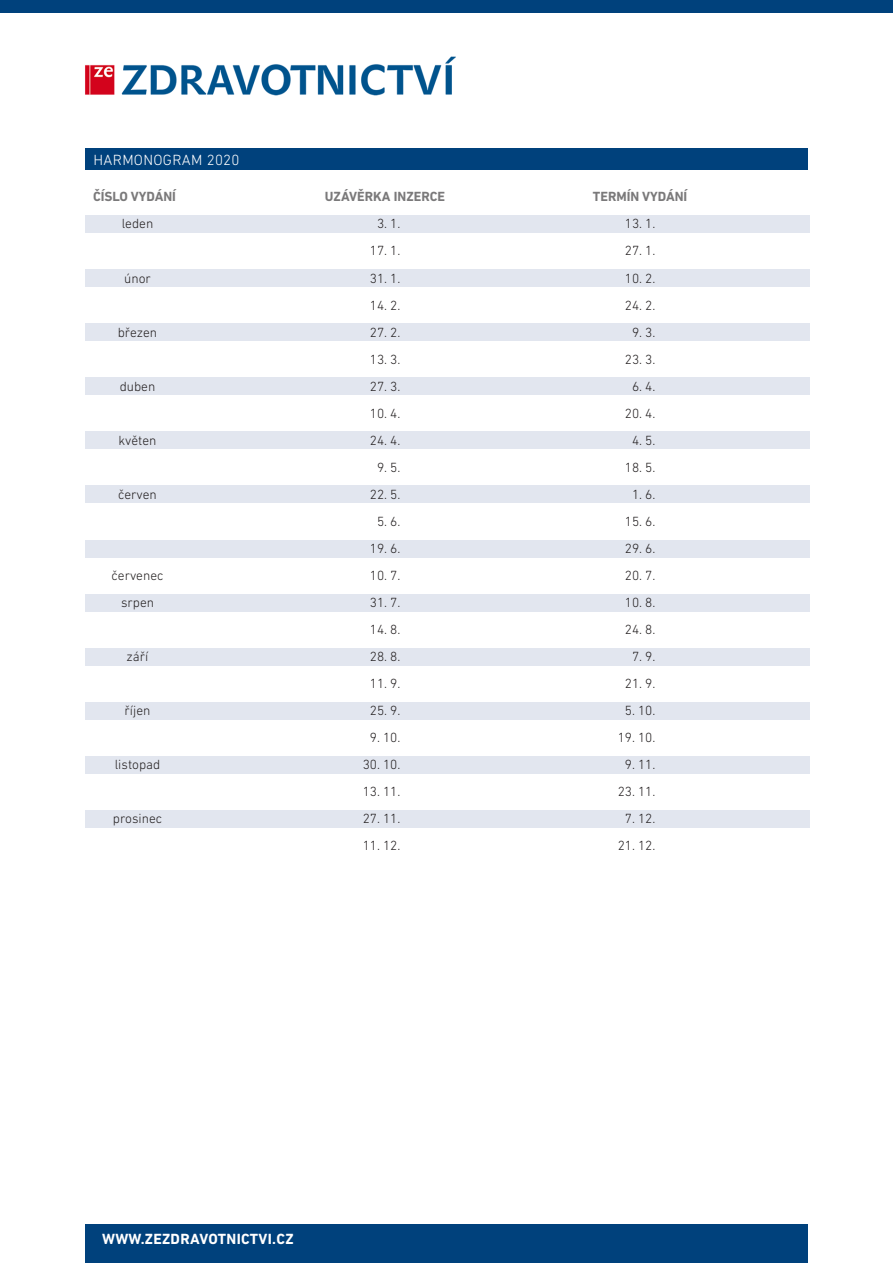
<style>
.page{position:relative;width:893px;height:1263px;background:#fff}
.page>*{position:absolute;margin:0;border:0;box-sizing:border-box;transform-origin:0 0}
.t1{font:700 15px "DIN Next LT Pro";letter-spacing:.02em;color:#fff}
.t2{font:300 15px "DIN Next LT Pro";letter-spacing:.02em;color:#fff}
.t3{font:300 13.5px "DIN Next LT Pro";color:#231f20}
.t4{font:700 13.5px "DIN Next LT Pro";color:#7a797a}
</style>
<div class="page">
<div style="left:85px;top:1225px;width:723px;height:38px;background:#00417c"></div>
<div style="left:0;top:0;width:893px;height:13px;background:#00417c"></div>
<img style="left:85px;top:56px;width:371px;height:40px">
<div style="left:85px;top:149px;width:723px;height:21px;background:#00417c"></div>
<div style="left:85px;top:216px;width:724px;height:17px;background:#e2e6ef"></div>
<div style="left:85px;top:432px;width:724px;height:17px;background:#e2e6ef"></div>
<div style="left:85px;top:702px;width:724px;height:17px;background:#e2e6ef"></div>
<div style="left:85px;top:270px;width:724px;height:17px;background:#e2e6ef"></div>
<div style="left:85px;top:486px;width:724px;height:17px;background:#e2e6ef"></div>
<div style="left:85px;top:756px;width:724px;height:17px;background:#e2e6ef"></div>
<div style="left:85px;top:810px;width:724px;height:17px;background:#e2e6ef"></div>
<div style="left:85px;top:324px;width:724px;height:17px;background:#e2e6ef"></div>
<div style="left:85px;top:540px;width:724px;height:17px;background:#e2e6ef"></div>
<div style="left:85px;top:594px;width:724px;height:17px;background:#e2e6ef"></div>
<div style="left:85px;top:378px;width:724px;height:17px;background:#e2e6ef"></div>
<div style="left:85px;top:648px;width:724px;height:17px;background:#e2e6ef"></div>
<p class="t2" style="left:94px;top:152px;width:148px">HARMONOGRAM 2020</p>
<p class="t4" style="left:93px;top:189px;width:85px">ČÍSLO VYDÁNÍ</p>
<p class="t4" style="left:325px;top:189px;width:122px">UZÁVĚRKA INZERCE</p>
<p class="t4" style="left:593px;top:189px;width:96px">TERMÍN VYDÁNÍ</p>
<p class="t3" style="left:122px;top:216px;width:33px">leden</p>
<p class="t3" style="left:377px;top:216px;width:25px">3. 1.</p>
<p class="t3" style="left:625px;top:216px;width:32px">13. 1.</p>
<p class="t3" style="left:370px;top:243px;width:32px">17. 1.</p>
<p class="t3" style="left:625px;top:243px;width:32px">27. 1.</p>
<p class="t3" style="left:124px;top:270px;width:28px">únor</p>
<p class="t3" style="left:370px;top:270px;width:32px">31. 1.</p>
<p class="t3" style="left:625px;top:270px;width:32px">10. 2.</p>
<p class="t3" style="left:370px;top:297px;width:32px">14. 2.</p>
<p class="t3" style="left:625px;top:297px;width:32px">24. 2.</p>
<p class="t3" style="left:118px;top:324px;width:41px">březen</p>
<p class="t3" style="left:370px;top:324px;width:32px">27. 2.</p>
<p class="t3" style="left:632px;top:324px;width:25px">9. 3.</p>
<p class="t3" style="left:370px;top:351px;width:32px">13. 3.</p>
<p class="t3" style="left:625px;top:351px;width:32px">23. 3.</p>
<p class="t3" style="left:120px;top:378px;width:37px">duben</p>
<p class="t3" style="left:370px;top:378px;width:32px">27. 3.</p>
<p class="t3" style="left:632px;top:378px;width:25px">6. 4.</p>
<p class="t3" style="left:370px;top:405px;width:32px">10. 4.</p>
<p class="t3" style="left:625px;top:405px;width:32px">20. 4.</p>
<p class="t3" style="left:118px;top:432px;width:40px">květen</p>
<p class="t3" style="left:370px;top:432px;width:32px">24. 4.</p>
<p class="t3" style="left:632px;top:432px;width:25px">4. 5.</p>
<p class="t3" style="left:377px;top:459px;width:25px">9. 5.</p>
<p class="t3" style="left:625px;top:459px;width:32px">18. 5.</p>
<p class="t3" style="left:118px;top:486px;width:40px">červen</p>
<p class="t3" style="left:370px;top:486px;width:32px">22. 5.</p>
<p class="t3" style="left:632px;top:486px;width:25px">1. 6.</p>
<p class="t3" style="left:377px;top:513px;width:25px">5. 6.</p>
<p class="t3" style="left:625px;top:513px;width:32px">15. 6.</p>
<p class="t3" style="left:370px;top:540px;width:32px">19. 6.</p>
<p class="t3" style="left:625px;top:540px;width:32px">29. 6.</p>
<p class="t3" style="left:112px;top:567px;width:53px">červenec</p>
<p class="t3" style="left:370px;top:567px;width:32px">10. 7.</p>
<p class="t3" style="left:625px;top:567px;width:32px">20. 7.</p>
<p class="t3" style="left:121px;top:594px;width:35px">srpen</p>
<p class="t3" style="left:370px;top:594px;width:32px">31. 7.</p>
<p class="t3" style="left:625px;top:594px;width:32px">10. 8.</p>
<p class="t3" style="left:370px;top:621px;width:32px">14. 8.</p>
<p class="t3" style="left:625px;top:621px;width:32px">24. 8.</p>
<p class="t3" style="left:127px;top:648px;width:23px">září</p>
<p class="t3" style="left:370px;top:648px;width:32px">28. 8.</p>
<p class="t3" style="left:632px;top:648px;width:25px">7. 9.</p>
<p class="t3" style="left:370px;top:675px;width:32px">11. 9.</p>
<p class="t3" style="left:625px;top:675px;width:32px">21. 9.</p>
<p class="t3" style="left:125px;top:702px;width:27px">říjen</p>
<p class="t3" style="left:370px;top:702px;width:32px">25. 9.</p>
<p class="t3" style="left:625px;top:702px;width:32px">5. 10.</p>
<p class="t3" style="left:370px;top:729px;width:32px">9. 10.</p>
<p class="t3" style="left:618px;top:729px;width:39px">19. 10.</p>
<p class="t3" style="left:115px;top:756px;width:47px">listopad</p>
<p class="t3" style="left:363px;top:756px;width:39px">30. 10.</p>
<p class="t3" style="left:625px;top:756px;width:32px">9. 11.</p>
<p class="t3" style="left:363px;top:783px;width:39px">13. 11.</p>
<p class="t3" style="left:618px;top:783px;width:39px">23. 11.</p>
<p class="t3" style="left:113px;top:810px;width:51px">prosinec</p>
<p class="t3" style="left:363px;top:810px;width:39px">27. 11.</p>
<p class="t3" style="left:625px;top:810px;width:32px">7. 12.</p>
<p class="t3" style="left:363px;top:837px;width:39px">11. 12.</p>
<p class="t3" style="left:618px;top:837px;width:39px">21. 12.</p>
<p class="t1" style="left:102px;top:1231px;width:193px">WWW.ZEZDRAVOTNICTVI.CZ</p>
</div>
